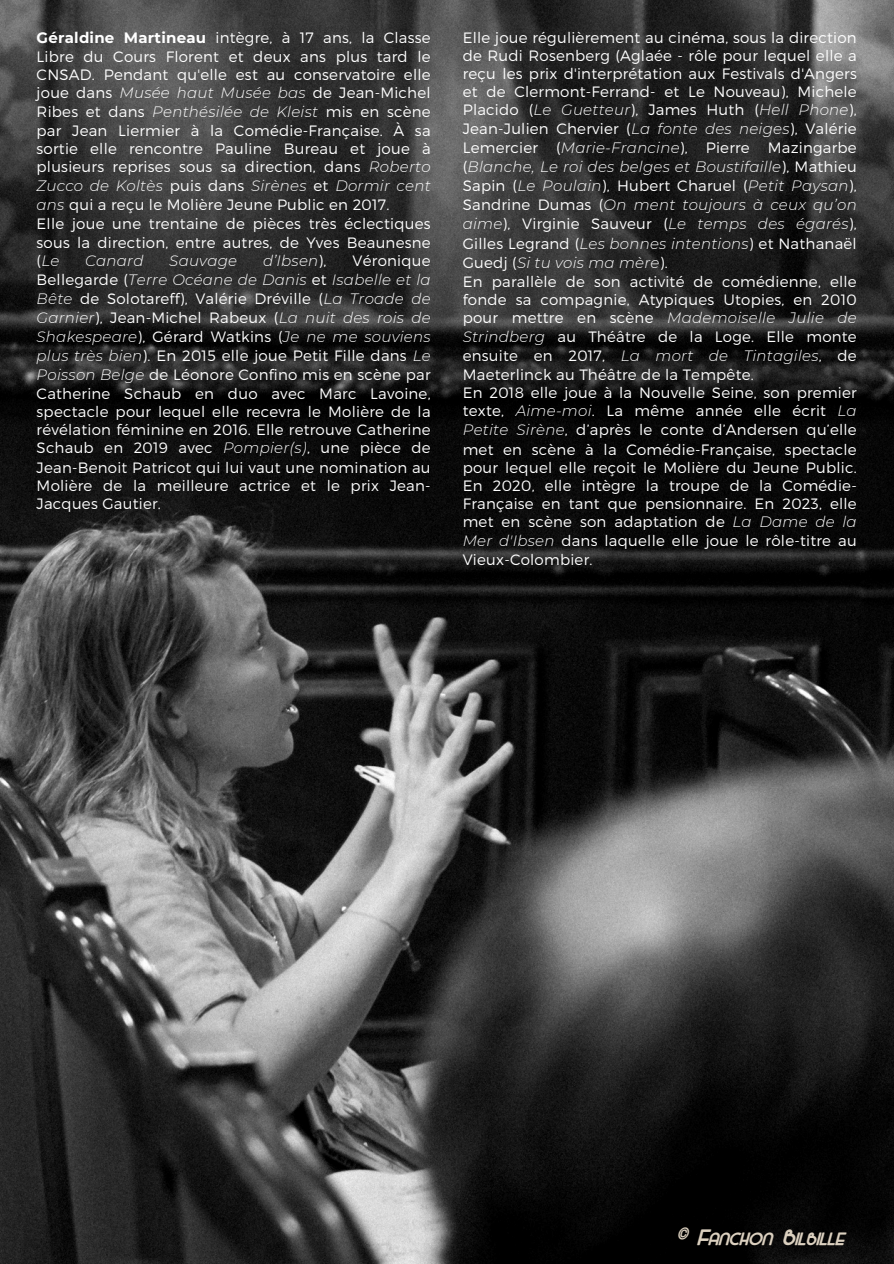
<style>
.page{position:relative;width:894px;height:1264px;background:#fff}
.page>*{position:absolute;margin:0;border:0;box-sizing:border-box;transform-origin:0 0}
.t1{font:700 21.75px "Majel";color:#dbd0bf}
.t2{font:300 15px/18.8px "Montserrat";letter-spacing:.015em;color:#fff;text-align:justify}
.t3{font:italic 300 15px "Montserrat";letter-spacing:.015em;color:#fff}
.s1{font-weight:700}
.s2{font-style:italic}
.s3{font-style:normal}
</style>
<div class="page">
<img style="left:0;top:0;width:893px;height:1263px">
<p class="t2" style="left:37px;top:27px;width:395px"><span class="s1">Géraldine Martineau</span> intègre, à 17 ans, la Classe Libre du Cours Florent et deux ans plus tard le CNSAD. Pendant qu'elle est au conservatoire elle joue dans <span class="s2">Musée haut Musée bas</span> de Jean-Michel Ribes et dans <span class="s2">Penthésilée de Kleist</span> mis en scène par Jean Liermier à la Comédie-Française. À sa sortie elle rencontre Pauline Bureau et joue à plusieurs reprises sous sa direction, dans <span class="s2">Roberto Zucco de Koltès</span> puis dans <span class="s2">Sirènes</span> et <span class="s2">Dormir cent ans</span> qui a reçu le Molière Jeune Public en 2017.</p>
<p class="t2" style="left:37px;top:214px;width:395px;line-height:18px">Elle joue une trentaine de pièces très éclectiques sous la direction, entre autres, de Yves Beaunesne (<span class="s2">Le</span></p>
<p class="t2" style="left:37px;top:250px;width:395px;text-indent:316px">Véronique Bellegarde (<span class="s2">Terre Océane de Danis</span> et <span class="s2">Isabelle et la Bête</span> de Solotareff), Valérie Dréville (<span class="s2">La Troade de Garnier</span>), Jean-Michel Rabeux (<span class="s2">La nuit des rois de Shakespeare</span>), Gérard Watkins (<span class="s2">Je ne me souviens plus très bien</span>). En 2015 elle joue Petit Fille dans <span class="s2">Le Poisson Belge</span> de Léonore Confino mis en scène par Catherine Schaub en duo avec Marc Lavoine, spectacle pour lequel elle recevra le Molière de la révélation féminine en 2016. Elle retrouve Catherine Schaub en 2019 avec <span class="s2">Pompier(s)</span>, une pièce de Jean-Benoit Patricot qui lui vaut une nomination au Molière de la meilleure actrice et le prix Jean-Jacques Gautier.</p>
<p class="t3" style="left:85px;top:251px;width:60px">Canard</p>
<p class="t3" style="left:169px;top:251px;width:69px">Sauvage</p>
<p class="t3" style="left:263px;top:251px;width:65px">d’Ibsen<span class="s3">),</span></p>
<p class="t2" style="left:462px;top:27px;width:395px">Elle joue régulièrement au cinéma, sous la direction de Rudi Rosenberg (Aglaée - rôle pour lequel elle a reçu les prix d'interprétation aux Festivals d'Angers et de Clermont-Ferrand- et Le Nouveau), Michele Placido (<span class="s2">Le Guetteur</span>), James Huth (<span class="s2">Hell Phone</span>), Jean-Julien Chervier (<span class="s2">La fonte des neiges</span>), Valérie Lemercier (<span class="s2">Marie-Francine</span>), Pierre Mazingarbe (<span class="s2">Blanche, Le roi des belges et Boustifaille</span>), Mathieu Sapin (<span class="s2">Le Poulain</span>), Hubert Charuel (<span class="s2">Petit Paysan</span>), Sandrine Dumas (<span class="s2">On ment toujours à ceux qu’on aime</span>), Virginie Sauveur (<span class="s2">Le temps des égarés</span>), Gilles Legrand (<span class="s2">Les bonnes intentions</span>) et Nathanaël Guedj (<span class="s2">Si tu vois ma mère</span>).</p>
<p class="t2" style="left:462px;top:271px;width:395px">En parallèle de son activité de comédienne, elle fonde sa compagnie, Atypiques Utopies, en 2010 pour mettre en scène <span class="s2">Mademoiselle Julie de Strindberg</span> au Théâtre de la Loge. Elle monte ensuite en 2017, <span class="s2">La mort de Tintagiles</span>, de Maeterlinck au Théâtre de la Tempête.</p>
<h1 class="t2" style="left:462px;top:383px;width:395px">En 2018 elle joue à la Nouvelle Seine, son premier texte, <span class="s2">Aime-moi</span>. La même année elle écrit <span class="s2">La Petite Sirène</span>, d’après le conte d’Andersen qu’elle met en scène à la Comédie-Française, spectacle pour lequel elle reçoit le Molière du Jeune Public.<br>En 2020, elle intègre la troupe de la Comédie-Française en tant que pensionnaire. En 2023, elle met en scène son adaptation de <span class="s2">La Dame de la Mer d'Ibsen</span> dans laquelle elle joue le rôle-titre au Vieux-Colombier.</h1>
<p class="t1" style="left:675px;top:1222px;width:170px">© Fanchon Bilbille</p>
</div>
